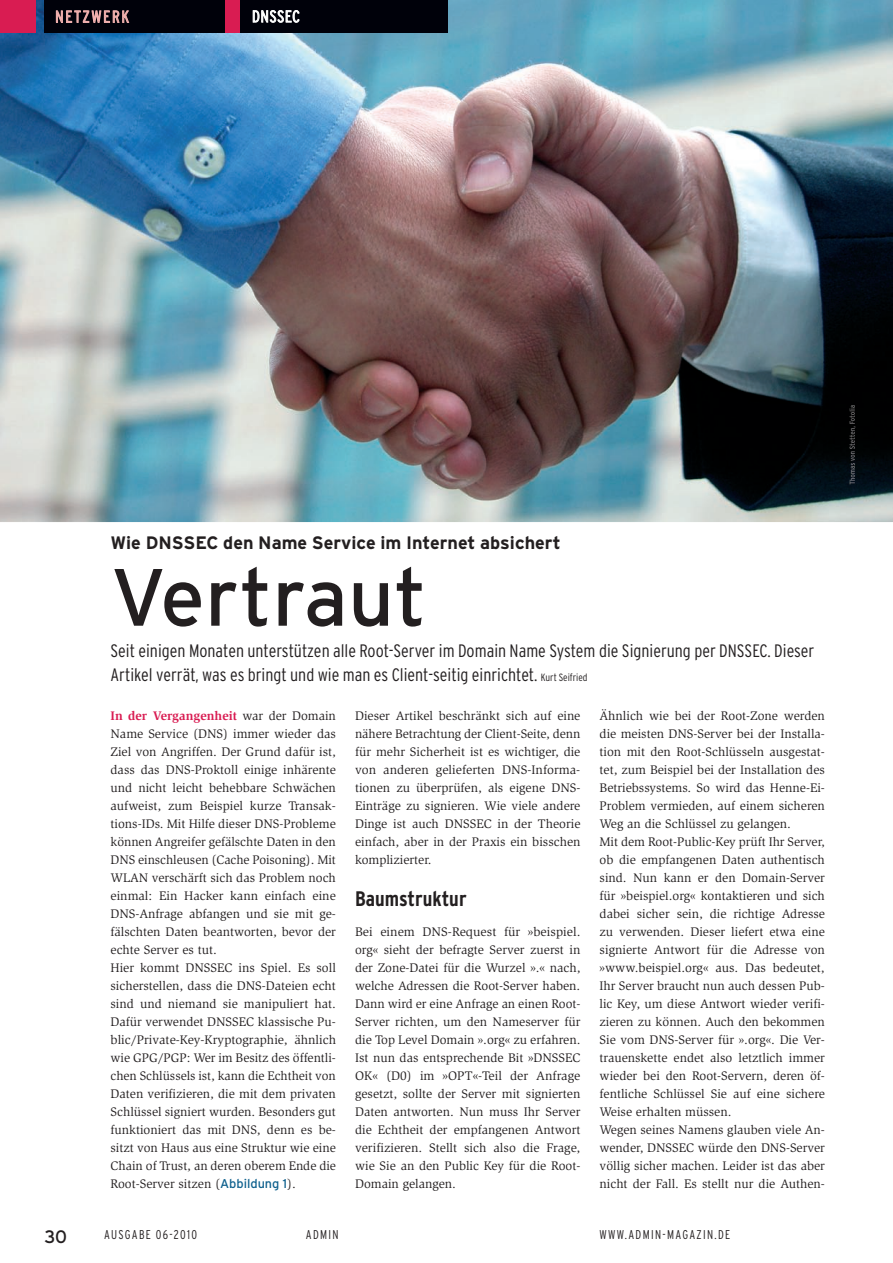
<style>
.page{position:relative;width:893px;height:1263px;background:#fff}
.page>*{position:absolute;margin:0;border:0;box-sizing:border-box;transform-origin:0 0}
.t1{font:81px "Interstate";color:#231f20}
.t2{font:700 condensed 21px "Interstate";color:#231f20}
.t3{font:300 condensed 18px/24px "Interstate";color:#231f20}
.t4{font:700 18px "Interstate";color:#231f20}
.t5{font:18px "Interstate";color:#231f20}
.t6{font:300 condensed 16.5px "Interstate";letter-spacing:.11em;color:#f0b0ae}
.t7{font:300 condensed 16.5px "Interstate";letter-spacing:.04em;color:#fff}
.t8{font:12.75px/18px "Slimbach";color:#231f20;text-align:justify}
.t9{font:300 condensed 12.75px "Interstate";letter-spacing:.11em;color:#231f20;scale:.95 1}
.s1{font-size:10.5px}
.s2{font-weight:700;color:#d91c52}
.s3{font-family:"Interstate";color:#0f618e}
</style>
<div class="page">
<img style="left:0;top:0;width:893px;height:522px">
<img style="left:849px;top:405px;width:7px;height:79px">
<div style="left:44px;top:0;width:404px;height:33px;background:#00010a"></div>
<svg style="left:253px;top:10px;width:47px;height:13px"></svg>
<svg style="left:56px;top:10px;width:73px;height:13px"></svg>
<div style="left:0;top:0;width:35px;height:33px;background:#d91c52"></div>
<div style="left:225px;top:0;width:14px;height:33px;background:#d91c52"></div>
<p class="t6" style="left:55px;top:7px;width:75px">NETZWERK</p>
<p class="t7" style="left:252px;top:7px;width:49px">DNSSEC</p>
<h3 class="t4" style="left:111px;top:533px;width:452px">Wie DNSSEC den Name Service im Internet absichert</h3>
<h1 class="t1" style="left:111px;top:552px;width:318px">Vertraut</h1>
<h3 class="t3" style="left:111px;top:639px;width:705px">Seit einigen Monaten unterstützen alle Root-Server im Domain Name System die Signierung per DNSSEC. Dieser<br>Artikel verrät, was es bringt und wie man es Client-seitig einrichtet. <span class="s1">Kurt Seifried</span></h3>
<p class="t8" style="left:111px;top:707px;width:227px;text-align:left"><span class="s2">In der Vergangenheit</span> war der Domain Name Service (DNS) immer wieder das Ziel von Angriffen. Der Grund dafür ist, dass das DNS-Proktoll einige inhärente und nicht leicht behebbare Schwächen aufweist, zum Beispiel kurze Transak&shy;tions-IDs. Mit Hilfe dieser DNS-Probleme können Angreifer gefälschte Daten in den DNS einschleusen (Cache Poisoning). Mit WLAN verschärft sich das Problem noch einmal: Ein Hacker kann einfach eine DNS-Anfrage abfangen und sie mit ge&shy;fälschten Daten beantworten, bevor der echte Server es tut.<br>Hier kommt DNSSEC ins Spiel. Es soll sicherstellen, dass die DNS-Dateien echt sind und niemand sie manipuliert hat.<br>Dafür verwendet DNSSEC klassische Pu&shy;blic/ Private-Key-Kryptographie, ähnlich wie GPG/PGP: Wer im Besitz des öffentli&shy;chen Schlüssels ist, kann die Echtheit von Daten verifizieren, die mit dem privaten Schlüssel signiert wurden. Besonders gut funktioniert das mit DNS, denn es be&shy;sitzt von Haus aus eine Struktur wie eine Chain of Trust, an deren oberem Ende die Root-Server sitzen (<span class="s3">Abbildung 1</span>).</p>
<p class="t8" style="left:355px;top:707px;width:227px">Dieser Artikel beschränkt sich auf eine nähere Betrachtung der Client-Seite, denn für mehr Sicherheit ist es wichtiger, die von anderen gelieferten DNS-Informa&shy;tionen zu überprüfen, als eigene DNS-Einträge zu signieren. Wie viele andere Dinge ist auch DNSSEC in der Theorie einfach, aber in der Praxis ein bisschen komplizierter.</p>
<h2 class="t2" style="left:355px;top:887px;width:113px">Baumstruktur</h2>
<p class="t8" style="left:355px;top:923px;width:227px">Bei einem DNS-Request für »beispiel. org« sieht der befragte Server zuerst in der Zone-Datei für die Wurzel ».« nach, welche Adressen die Root-Server haben.<br>Dann wird er eine Anfrage an einen Root-Server richten, um den Nameserver für die Top Level Domain ».org« zu erfahren.<br>Ist nun das entsprechende Bit »DNSSEC OK« (D0) im »OPT«-Teil der Anfrage gesetzt, sollte der Server mit signierten Daten antworten. Nun muss Ihr Server die Echtheit der empfangenen Antwort verifizieren. Stellt sich also die Frage, wie Sie an den Public Key für die Root-Domain gelangen.</p>
<p class="t8" style="left:600px;top:707px;width:227px;text-align:left">Ähnlich wie bei der Root-Zone werden die meisten DNS-Server bei der Installa&shy;tion mit den Root-Schlüsseln ausgestat&shy;tet, zum Beispiel bei der Installation des Betriebssystems. So wird das Henne-Ei-Problem vermieden, auf einem sicheren Weg an die Schlüssel zu gelangen.<br>Mit dem Root-Public-Key prüft Ihr Server, ob die empfangenen Daten authentisch sind. Nun kann er den Domain-Server für »beispiel.org« kontaktieren und sich dabei sicher sein, die richtige Adresse zu verwenden. Dieser liefert etwa eine signierte Antwort für die Adresse von »www.beispiel.org« aus. Das bedeutet, Ihr Server braucht nun auch dessen Pub&shy;lic Key, um diese Antwort wieder verifi&shy;zieren zu können. Auch den bekommen Sie vom DNS-Server für ».org«. Die Ver&shy;trauenskette endet also letztlich immer wieder bei den Root-Servern, deren öf&shy;fentliche Schlüssel Sie auf eine sichere Weise erhalten müssen.<br>Wegen seines Namens glauben viele An&shy;wender, DNSSEC würde den DNS-Server völlig sicher machen. Leider ist das aber nicht der Fall. Es stellt nur die Authen-</p>
<h3 class="t5" style="left:44px;top:1226px;width:24px">30</h3>
<p class="t9" style="left:104px;top:1227px;width:99px">AUSGABE 06-2010</p>
<p class="t9" style="left:306px;top:1227px;width:36px">ADMIN</p>
<p class="t9" style="left:600px;top:1227px;width:139px">WWW.ADMIN-MAGAZIN.DE</p>
</div>
